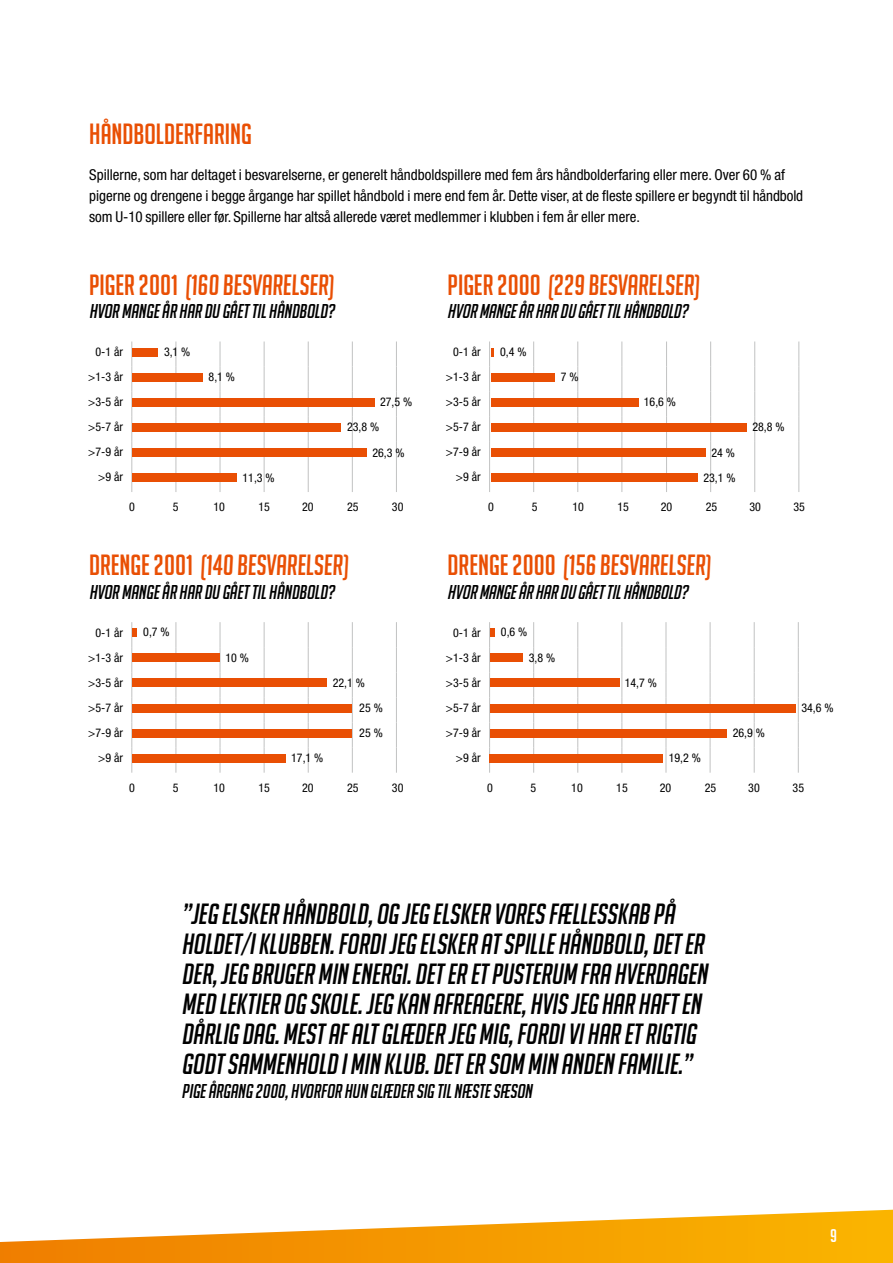
<style>
.page{position:relative;width:893px;height:1263px;background:#fff}
.page>*{position:absolute;margin:0;border:0;box-sizing:border-box;transform-origin:0 0}
.t1{font:italic 28.5px/30px "Big Noodle Titling";color:#000}
.t2{font:italic 28.5px "Big Noodle Titling";color:#e94f04}
.t3{font:28.5px "Big Noodle Titling";color:#e94f04}
.t4{font:italic 19.5px "Big Noodle Titling";color:#000}
.t5{font:italic 19.5px "Big Noodle Titling";color:#000}
.t6{font:18px "Big Noodle Titling";color:#fff}
.t7{font:condensed 15px/21px "Helvetica Neue LT Std";color:#000}
.t8{font:condensed 12px/25px "Helvetica Neue LT Std";color:#000;text-align:right}
.s1{font-style:normal}
</style>
<div class="page">
<svg style="left:0;top:1210px;width:893px;height:53px"></svg>
<svg style="left:132px;top:342px;width:1px;height:150px"></svg>
<svg style="left:176px;top:341px;width:1px;height:151px"></svg>
<svg style="left:220px;top:341px;width:1px;height:151px"></svg>
<svg style="left:264px;top:341px;width:1px;height:151px"></svg>
<svg style="left:308px;top:341px;width:1px;height:151px"></svg>
<svg style="left:352px;top:341px;width:1px;height:151px"></svg>
<svg style="left:396px;top:341px;width:1px;height:151px"></svg>
<div style="left:132px;top:348px;width:26px;height:8px;background:#e94f04"></div>
<div style="left:132px;top:373px;width:70px;height:8px;background:#e94f04"></div>
<div style="left:132px;top:398px;width:242px;height:8px;background:#e94f04"></div>
<div style="left:132px;top:423px;width:209px;height:9px;background:#e94f04"></div>
<div style="left:132px;top:448px;width:234px;height:9px;background:#e94f04"></div>
<div style="left:132px;top:473px;width:104px;height:9px;background:#e94f04"></div>
<svg style="left:533px;top:341px;width:1px;height:151px"></svg>
<svg style="left:577px;top:341px;width:1px;height:151px"></svg>
<svg style="left:622px;top:341px;width:1px;height:151px"></svg>
<svg style="left:666px;top:341px;width:1px;height:151px"></svg>
<svg style="left:710px;top:341px;width:1px;height:151px"></svg>
<svg style="left:754px;top:341px;width:1px;height:151px"></svg>
<svg style="left:798px;top:341px;width:1px;height:151px"></svg>
<svg style="left:489px;top:341px;width:5px;height:151px"></svg>
<div style="left:491px;top:373px;width:64px;height:8px;background:#e94f04"></div>
<div style="left:491px;top:398px;width:147px;height:8px;background:#e94f04"></div>
<div style="left:491px;top:423px;width:255px;height:9px;background:#e94f04"></div>
<div style="left:491px;top:448px;width:214px;height:9px;background:#e94f04"></div>
<div style="left:491px;top:473px;width:206px;height:9px;background:#e94f04"></div>
<svg style="left:132px;top:622px;width:1px;height:151px"></svg>
<svg style="left:176px;top:622px;width:1px;height:151px"></svg>
<svg style="left:220px;top:622px;width:1px;height:151px"></svg>
<svg style="left:264px;top:622px;width:1px;height:151px"></svg>
<svg style="left:308px;top:622px;width:1px;height:151px"></svg>
<svg style="left:352px;top:622px;width:1px;height:151px"></svg>
<svg style="left:396px;top:622px;width:1px;height:151px"></svg>
<div style="left:132px;top:628px;width:5px;height:9px;background:#e94f04"></div>
<div style="left:132px;top:654px;width:88px;height:8px;background:#e94f04"></div>
<div style="left:132px;top:679px;width:195px;height:8px;background:#e94f04"></div>
<div style="left:132px;top:704px;width:220px;height:8px;background:#e94f04"></div>
<div style="left:132px;top:729px;width:220px;height:8px;background:#e94f04"></div>
<div style="left:132px;top:754px;width:153px;height:8px;background:#e94f04"></div>
<svg style="left:489px;top:622px;width:1px;height:151px"></svg>
<svg style="left:533px;top:622px;width:1px;height:151px"></svg>
<svg style="left:577px;top:622px;width:1px;height:151px"></svg>
<svg style="left:622px;top:622px;width:1px;height:151px"></svg>
<svg style="left:666px;top:622px;width:1px;height:151px"></svg>
<svg style="left:710px;top:622px;width:1px;height:151px"></svg>
<svg style="left:754px;top:622px;width:1px;height:151px"></svg>
<svg style="left:798px;top:622px;width:1px;height:151px"></svg>
<div style="left:490px;top:628px;width:5px;height:9px;background:#e94f04"></div>
<div style="left:490px;top:654px;width:33px;height:8px;background:#e94f04"></div>
<div style="left:490px;top:679px;width:129px;height:8px;background:#e94f04"></div>
<div style="left:490px;top:704px;width:306px;height:8px;background:#e94f04"></div>
<div style="left:490px;top:729px;width:237px;height:8px;background:#e94f04"></div>
<div style="left:490px;top:754px;width:173px;height:8px;background:#e94f04"></div>
<h1 class="t3" style="left:89px;top:118px;width:164px">HÅNDBOLDERFARING</h1>
<p class="t7" style="left:89px;top:164px;width:715px">Spillerne, som har deltaget i besvarelserne, er generelt håndboldspillere med fem års håndbolderfaring eller mere. Over 60 % af pigerne og drengene i begge årgange har spillet håndbold i mere end fem år. Dette viser, at de fleste spillere er begyndt til håndbold som U-10 spillere eller før. Spillerne har altså allerede været medlemmer i klubben i fem år eller mere.</p>
<h1 class="t2" style="left:89px;top:269px;width:247px"><span class="s1">PIGER 2001</span> (160 BESVARELSER)</h1>
<h2 class="t4" style="left:89px;top:301px;width:250px">HVOR MANGEÅR HAR DU GÅETTILHÅNDBOLD?</h2>
<h1 class="t2" style="left:448px;top:269px;width:254px"><span class="s1">PIGER 2000</span> (229 BESVARELSER)</h1>
<h2 class="t5" style="left:448px;top:301px;width:245px">HVOR MANGEÅR HAR DU GÅETTILHÅNDBOLD?</h2>
<p class="t8" style="left:88px;top:339px;width:36px">0-1 år &gt;1-3 år &gt;3-5 år &gt;5-7 år &gt;7-9 år &gt;9 år</p>
<p class="t8" style="left:164px;top:339px;width:28px">3,1 %</p>
<p class="t8" style="left:209px;top:364px;width:28px">8,1 %</p>
<p class="t8" style="left:242px;top:465px;width:34px">11,3 %</p>
<p class="t8" style="left:380px;top:389px;width:34px">27,5 %</p>
<p class="t8" style="left:372px;top:414px;width:34px;text-align:left;text-indent:-25px">23,8 %<br>26,3 %</p>
<p class="t8" style="left:446px;top:339px;width:36px">0-1 år &gt;1-3 år &gt;3-5 år &gt;5-7 år &gt;7-9 år &gt;9 år</p>
<p class="t8" style="left:500px;top:339px;width:28px">0,4 %</p>
<p class="t8" style="left:561px;top:364px;width:19px">7 %</p>
<p class="t8" style="left:644px;top:389px;width:34px">16,6 %</p>
<p class="t8" style="left:703px;top:440px;width:34px">24 %<br>23,1 %</p>
<p class="t8" style="left:752px;top:414px;width:34px">28,8 %</p>
<p class="t8" style="left:129px;top:494px;width:7px">0</p>
<p class="t8" style="left:173px;top:494px;width:7px">5</p>
<p class="t8" style="left:213px;top:494px;width:13px">10</p>
<p class="t8" style="left:258px;top:494px;width:13px">15</p>
<p class="t8" style="left:302px;top:494px;width:13px">20</p>
<p class="t8" style="left:347px;top:494px;width:13px">25</p>
<p class="t8" style="left:392px;top:494px;width:13px">30</p>
<p class="t8" style="left:488px;top:494px;width:7px">0</p>
<p class="t8" style="left:532px;top:494px;width:7px">5</p>
<p class="t8" style="left:572px;top:494px;width:13px">10</p>
<p class="t8" style="left:617px;top:494px;width:13px">15</p>
<p class="t8" style="left:661px;top:494px;width:13px">20</p>
<p class="t8" style="left:706px;top:494px;width:13px">25</p>
<p class="t8" style="left:749px;top:494px;width:13px">30</p>
<p class="t8" style="left:793px;top:494px;width:13px">35</p>
<h1 class="t2" style="left:89px;top:550px;width:262px"><span class="s1">DRENGE 2001</span> (140 BESVARELSER)</h1>
<h2 class="t4" style="left:89px;top:581px;width:250px">HVOR MANGEÅR HAR DU GÅETTILHÅNDBOLD?</h2>
<h1 class="t2" style="left:448px;top:550px;width:266px"><span class="s1">DRENGE 2000</span> (156 BESVARELSER)</h1>
<h2 class="t5" style="left:448px;top:581px;width:245px">HVOR MANGEÅR HAR DU GÅETTILHÅNDBOLD?</h2>
<p class="t8" style="left:88px;top:620px;width:36px">0-1 år &gt;1-3 år &gt;3-5 år &gt;5-7 år &gt;7-9 år &gt;9 år</p>
<p class="t8" style="left:143px;top:619px;width:28px">0,7 %</p>
<p class="t8" style="left:225px;top:645px;width:25px">10 %</p>
<p class="t8" style="left:291px;top:745px;width:34px">17,1 %</p>
<p class="t8" style="left:359px;top:670px;width:25px;text-align:left;text-indent:-27px">22,1 %<br>25 %<br>25 %</p>
<p class="t8" style="left:446px;top:620px;width:36px">0-1 år &gt;1-3 år &gt;3-5 år &gt;5-7 år &gt;7-9 år &gt;9 år</p>
<p class="t8" style="left:501px;top:619px;width:28px">0,6 %</p>
<p class="t8" style="left:529px;top:645px;width:28px">3,8 %</p>
<p class="t8" style="left:625px;top:670px;width:34px">14,7 %</p>
<p class="t8" style="left:669px;top:745px;width:34px">19,2 %</p>
<p class="t8" style="left:733px;top:720px;width:34px">26,9 %</p>
<p class="t8" style="left:801px;top:695px;width:34px">34,6 %</p>
<p class="t8" style="left:129px;top:775px;width:7px">0</p>
<p class="t8" style="left:173px;top:775px;width:7px">5</p>
<p class="t8" style="left:213px;top:775px;width:13px">10</p>
<p class="t8" style="left:258px;top:775px;width:13px">15</p>
<p class="t8" style="left:302px;top:775px;width:13px">20</p>
<p class="t8" style="left:347px;top:775px;width:13px">25</p>
<p class="t8" style="left:392px;top:775px;width:13px">30</p>
<p class="t8" style="left:487px;top:775px;width:7px">0</p>
<p class="t8" style="left:531px;top:775px;width:7px">5</p>
<p class="t8" style="left:571px;top:775px;width:13px">10</p>
<p class="t8" style="left:616px;top:775px;width:13px">15</p>
<p class="t8" style="left:660px;top:775px;width:13px">20</p>
<p class="t8" style="left:705px;top:775px;width:13px">25</p>
<p class="t8" style="left:748px;top:775px;width:13px">30</p>
<p class="t8" style="left:793px;top:775px;width:13px">35</p>
<p class="t1" style="left:182px;top:899px;width:532px">”JEG ELSKER HÅNDBOLD,OG JEG ELSKER VORES FÆLLESSKAB PÅ HOLDET/IKLUBBEN.FORDIJEG ELSKER ATSPILLEHÅNDBOLD,DETER DER,JEG BRUGER MIN ENERGI.DETER ETPUSTERUM FRA HVERDAGEN MED LEKTIER OG SKOLE.JEG KAN AFREAGERE,HVIS JEG HAR HAFTEN DÅRLIG DAG.MESTAFALTGLÆDER JEG MIG,FORDIVIHAR ETRIGTIG GODTSAMMENHOLD IMIN KLUB.DETER SOM MIN ANDEN FAMILIE.”</p>
<h2 class="t4" style="left:182px;top:1080px;width:355px">PIGEÅRGANG 2000,HVORFOR HUN GLÆDER SIG TILNÆSTESÆSON</h2>
<p class="t6" style="left:830px;top:1226px;width:8px">9</p>
</div>
